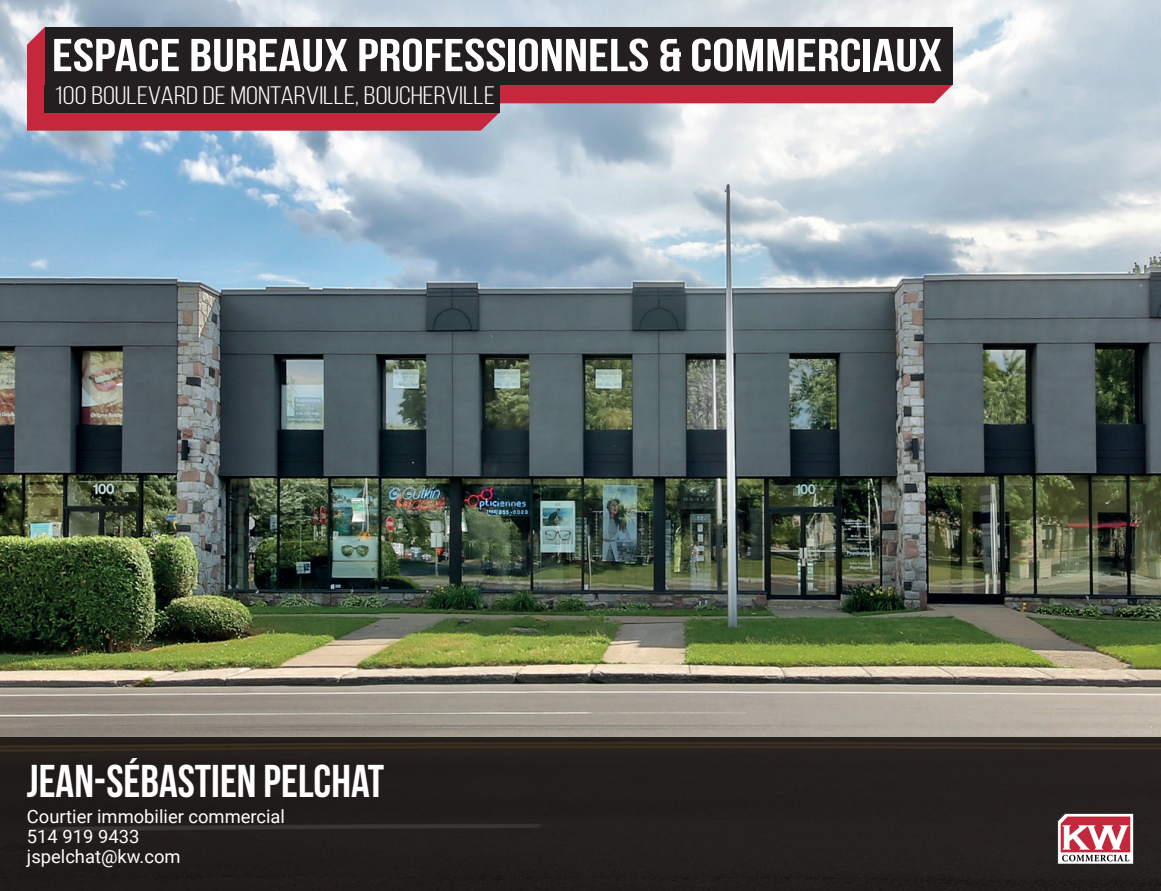
<style>
.page{position:relative;width:1161px;height:891px;background:#fff}
.page>*{position:absolute;margin:0;border:0;box-sizing:border-box;transform-origin:0 0}
.t1{font:700 46.05px "Bebas Neue";color:#fff;scale:1.23 1}
.t2{font:700 45.9px "Bebas Neue";color:#fff}
.t3{font:25.2px "Bebas Neue";color:#fff;scale:1.23 1}
.t4{font:18.3px/20px "Roboto";color:#fff}
</style>
<div class="page">
<img style="left:0;top:0;width:1161px;height:738px">
<div style="left:0;top:738px;width:1161px;height:153px;background:#231f20"></div>
<svg style="left:27px;top:27px;width:473px;height:104px;background:#bd2f43"></svg>
<div style="left:500px;top:85px;width:452px;height:18px;background:#c5283d"></div>
<img style="left:1057px;top:813px;width:77px;height:51px">
<div style="left:45px;top:27px;width:907px;height:58px;background:#231f20"></div>
<div style="left:45px;top:85px;width:455px;height:27px;background:#231f20"></div>
<h1 class="t1" style="left:52px;top:30px;width:725px">ESPACE BUREAUX PROFESSIONNELS &amp; COMMERCIAUX</h1>
<h3 class="t3" style="left:54px;top:82px;width:360px">100 BOULEVARD DE MONTARVILLE, BOUCHERVILLE</h3>
<h2 class="t2" style="left:27px;top:756px;width:359px">JEAN-SÉBASTIEN PELCHAT</h2>
<p class="t4" style="left:27px;top:806px;width:260px">Courtier immobilier commercial<br>514 919 9433 jspelchat@kw.com</p>
</div>
